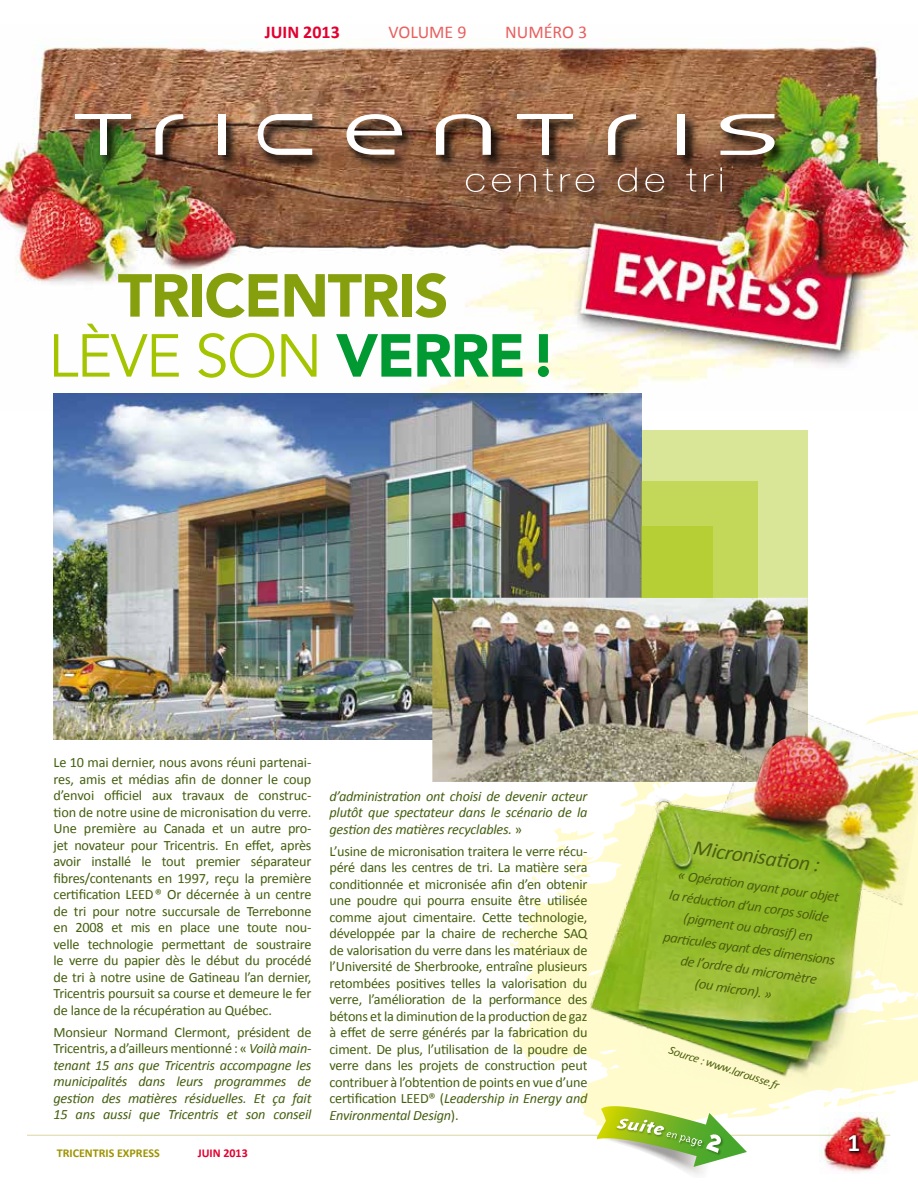
<style>
.page{position:relative;width:918px;height:1188px;background:#fff}
.page>*{position:absolute;margin:0;border:0;box-sizing:border-box;transform-origin:0 0}
.t1{font:900 60px/60px "Avenir LT Std";letter-spacing:-.025em;color:#85a00c}
.t2{font:700 25.2px "Calibri";color:#fff}
.t3{font:italic 21px "Calibri";color:#4c600d;scale:1.05 1}
.t4{font:18px "Calibri";color:#e95f5f}
.t5{font:700 18px "Calibri";color:#e2002e}
.t6{font:14.25px/16.5px "Calibri";letter-spacing:-.015em;color:#455f10;text-align:justify}
.t7{font:italic 14.25px/16.5px "Calibri";letter-spacing:-.015em;color:#455f10;text-align:justify}
.t8{font:italic 14.1px "Calibri";color:#4c600d;scale:1.05 1}
.t9{font:700 12px "Calibri";color:#9e9400}
.t10{font:700 12px "Calibri";color:#e2002e}
.t11{font:italic 11.7px "Calibri";color:#4c600d;scale:1.05 1}
.s1{font-weight:400;color:#a4c400}
.s2{color:#009932}
.s3{font-style:normal}
.s4{font-style:italic}
</style>
<div class="page">
<div style="left:642px;top:430px;width:166px;height:352px;background:#d9e697"></div>
<svg style="left:510px;top:892px;width:309px;height:246px"></svg>
<svg style="left:554px;top:828px;width:8px;height:23px"></svg>
<svg style="left:531px;top:868px;width:19px;height:13px"></svg>
<img style="left:54px;top:410px;width:588px;height:330px">
<img style="left:0;top:43px;width:918px;height:367px">
<hr style="left:27px;top:1135px;width:807px;height:1px;background:#9e9400">
<img style="left:819px;top:1112px;width:72px;height:61px">
<img style="left:73px;top:113px;width:715px;height:94px">
<svg style="left:466px;top:174px;width:19px;height:18px"></svg>
<svg style="left:492px;top:174px;width:19px;height:18px"></svg>
<svg style="left:519px;top:174px;width:17px;height:18px"></svg>
<svg style="left:543px;top:169px;width:10px;height:23px"></svg>
<svg style="left:560px;top:174px;width:10px;height:18px"></svg>
<svg style="left:576px;top:174px;width:19px;height:18px"></svg>
<svg style="left:618px;top:167px;width:19px;height:25px"></svg>
<svg style="left:645px;top:174px;width:19px;height:18px"></svg>
<svg style="left:686px;top:169px;width:10px;height:23px"></svg>
<svg style="left:704px;top:174px;width:10px;height:18px"></svg>
<svg style="left:720px;top:167px;width:2px;height:25px"></svg>
<svg style="left:347px;top:114px;width:55px;height:41px"></svg>
<svg style="left:258px;top:114px;width:54px;height:41px"></svg>
<div style="left:542px;top:117px;width:7px;height:38px;background:#fff"></div>
<div style="left:517px;top:114px;width:56px;height:5px;background:#fff"></div>
<svg style="left:153px;top:114px;width:30px;height:41px"></svg>
<svg style="left:436px;top:114px;width:55px;height:41px"></svg>
<div style="left:100px;top:117px;width:7px;height:38px;background:#fff"></div>
<div style="left:76px;top:114px;width:55px;height:5px;background:#fff"></div>
<div style="left:218px;top:114px;width:7px;height:41px;background:#fff"></div>
<svg style="left:606px;top:114px;width:30px;height:41px"></svg>
<div style="left:678px;top:114px;width:7px;height:41px;background:#fff"></div>
<svg style="left:720px;top:114px;width:55px;height:41px"></svg>
<img style="left:432px;top:598px;width:376px;height:184px">
<div style="left:642px;top:482px;width:116px;height:116px;background:#c3d859"></div>
<div style="left:642px;top:527px;width:71px;height:71px;background:#b6cf34"></div>
<img style="left:562px;top:676px;width:356px;height:433px">
<svg style="left:847px;top:1133px;width:17px;height:22px"></svg>
<svg style="left:597px;top:1106px;width:125px;height:70px"></svg>
<p class="t5" style="left:265px;top:20px;width:76px">JUIN 2013</p>
<p class="t4" style="left:389px;top:20px;width:79px">VOLUME 9</p>
<p class="t4" style="left:505px;top:20px;width:84px">NUMÉRO 3</p>
<h1 class="t1" style="left:48px;top:266px;width:510px;text-indent:70px">TRICENTRIS<br><span class="s1">LÈVE SON</span> <span class="s2">VERRE!</span></h1>
<p class="t6" style="left:54px;top:754px;width:259px">Le 10 mai dernier, nous avons réuni partenai&shy;res, amis et médias afin de donner le coup d’envoi officiel aux travaux de construc&shy;tion de notre usine de micronisation du verre.<br>Une première au Canada et un autre pro&shy;jet novateur pour Tricentris. En effet, après avoir installé le tout premier séparateur fibres/contenants en 1997, reçu la première certification LEED ® Or décernée à un centre de tri pour notre succursale de Terrebonne en 2008 et mis en place une toute nou&shy;velle technologie permettant de soustraire le verre du papier dès le début du procédé de tri à notre usine de Gatineau l’an dernier, Tricentris poursuit sa course et demeure le fer de lance de la récupération au Québec.</p>
<p class="t7" style="left:54px;top:1023px;width:259px"><span class="s3">Monsieur Normand Clermont, président de Tricentris, a d’ailleurs mentionné : «</span> Voilà main&shy;tenant 15 ans que Tricentris accompagne les municipalités dans leurs programmes de gestion des matières résiduelles. Et ça fait 15 ans aussi que Tricentris et son conseil</p>
<p class="t9" style="left:57px;top:1145px;width:104px">TRICENTRIS EXPRESS</p>
<p class="t10" style="left:198px;top:1145px;width:51px">JUIN 2013</p>
<p class="t7" style="left:330px;top:787px;width:259px">d’administration ont choisi de devenir acteur plutôt que spectateur dans le scénario de la gestion des matières recyclables. <span class="s3">»</span></p>
<p class="t6" style="left:330px;top:843px;width:259px">L’usine de micronisation traitera le verre récu&shy;péré dans les centres de tri. La matière sera conditionnée et micronisée afin d’en obtenir une poudre qui pourra ensuite être utilisée comme ajout cimentaire. Cette technologie, développée par la chaire de recherche SAQ de valorisation du verre dans les matériaux de l’Université de Sherbrooke, entraîne plusieurs retombées positives telles la valorisation du verre, l’amélioration de la performance des bétons et la diminution de la production de gaz à effet de serre générés par la fabrication du ciment. De plus, l’utilisation de la poudre de verre dans les projets de construction peut contribuer à l’obtention de points en vue d’une certification LEED® (<span class="s4">Leadership in Energy and Environmental Design</span>).</p>
<h3 class="t3" style="left:695px;top:833px;width:123px;rotate:8deg">Micronisati on :</h3>
<p class="t8" style="left:679px;top:865px;width:156px;rotate:8deg">« Opérati on ayant pour objet</p>
<p class="t8" style="left:671px;top:885px;width:155px;rotate:8deg">la réducti on d’un corps solide</p>
<p class="t8" style="left:685px;top:908px;width:126px;rotate:8deg">(pigment ou abrasif) en</p>
<p class="t8" style="left:665px;top:927px;width:167px;rotate:8deg">parti cules ayant des dimensions</p>
<p class="t8" style="left:682px;top:950px;width:133px;rotate:8deg">de l’ordre du micromètre</p>
<p class="t8" style="left:696px;top:974px;width:76px;rotate:8deg">(ou micron). »</p>
<p class="t11" style="left:672px;top:1042px;width:111px;rotate:18deg">Source : www.larousse.fr</p>
<h2 class="t2" style="left:848px;top:1127px;width:14px">1</h2>
</div>
